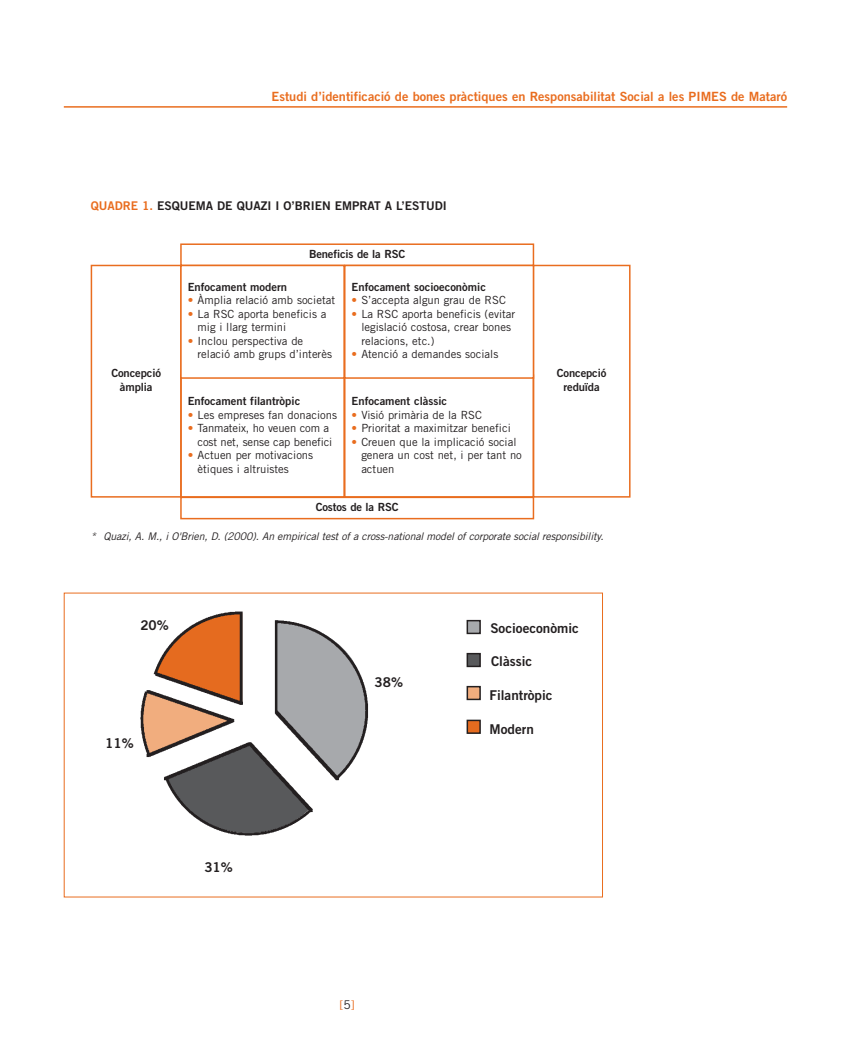
<style>
.page{position:relative;width:851px;height:1063px;background:#fff}
.page>*{position:absolute;margin:0;border:0;box-sizing:border-box;transform-origin:0 0}
.t1{font:13.5px "Trade Gothic Bold Two";color:#231f20}
.t2{font:12.75px "Trade Gothic Bold Two";color:#e96d1f}
.t3{font:12px "Trade Gothic Bold Two";color:#231f20}
.t4{font:12px "Trade Gothic";color:#e96d1f}
.t5{font:11.25px/13.5px "Trade Gothic";color:#231f20}
.t6{font:11.25px/13.5px "Trade Gothic Bold Two";color:#231f20;text-align:center}
.t7{font:italic 10.5px "Trade Gothic";color:#231f20}
.s1{color:#e96d1f}
.s2{color:#231f20}
</style>
<div class="page">
<div style="left:180px;top:374px;width:165px;height:124px;border:2px solid #e96d1f"></div>
<div style="left:344px;top:374px;width:190px;height:124px;border:2px solid #e96d1f"></div>
<hr style="left:64px;top:106px;width:723px;height:2px;background:#e96d1f">
<div style="left:180px;top:243px;width:354px;height:23px;border:2px solid #e96d1f"></div>
<div style="left:91px;top:265px;width:91px;height:233px;border:2px solid #e96d1f"></div>
<div style="left:532px;top:265px;width:98px;height:233px;border:2px solid #e96d1f"></div>
<div style="left:181px;top:265px;width:163px;height:113px;background:#fff"></div>
<div style="left:180px;top:265px;width:165px;height:114px;border:2px solid #e96d1f"></div>
<div style="left:345px;top:265px;width:188px;height:113px;background:#fff"></div>
<div style="left:344px;top:265px;width:190px;height:114px;border:2px solid #e96d1f"></div>
<div style="left:180px;top:497px;width:354px;height:22px;border:2px solid #e96d1f"></div>
<img style="left:140px;top:611px;width:229px;height:225px">
<div style="left:466px;top:620px;width:15px;height:14px;background:#a7a9ac;border:2px solid #231f20"></div>
<div style="left:466px;top:653px;width:15px;height:14px;background:#58595b;border:2px solid #231f20"></div>
<div style="left:466px;top:686px;width:15px;height:14px;background:#f1ad7e;border:2px solid #231f20"></div>
<div style="left:466px;top:720px;width:15px;height:14px;background:#e56b1f;border:2px solid #231f20"></div>
<div style="left:125px;top:604px;width:44px;height:29px;background:#fff"></div>
<p class="t2" style="left:271px;top:91px;width:517px">Estudi d’identificació de bones pràctiques en Responsabilitat Social a les PIMES de Mataró</p>
<p class="t3" style="left:91px;top:201px;width:357px"><span class="s1">QUADRE 1.</span> ESQUEMA DE QUAZI I O’BRIEN EMPRAT A L’ESTUDI</p>
<p class="t6" style="left:309px;top:248px;width:98px">Beneficis de la RSC</p>
<p class="t6" style="left:188px;top:281px;width:101px">Enfocament modern</p>
<p class="t5" style="left:188px;top:295px;width:149px"><span class="s1">•</span> Àmplia relació amb societat</p>
<p class="t5" style="left:197px;top:308px;width:130px;text-indent:-10px"><span class="s1">•</span> La RSC aporta beneficis a mig i llarg termini</p>
<p class="t5" style="left:197px;top:335px;width:136px;text-indent:-10px"><span class="s1">•</span> Inclou perspectiva de relació amb grups d’interès</p>
<p class="t6" style="left:351px;top:281px;width:136px">Enfocament socioeconòmic</p>
<p class="t5" style="left:351px;top:295px;width:156px"><span class="s1">•</span> S’accepta algun grau de RSC</p>
<p class="t5" style="left:361px;top:308px;width:155px;text-indent:-10px"><span class="s1">•</span> La RSC aporta beneficis (evitar legislació costosa, crear bones relacions, etc.)</p>
<p class="t5" style="left:351px;top:349px;width:148px"><span class="s1">•</span> Atenció a demandes socials</p>
<p class="t6" style="left:111px;top:368px;width:51px">Concepció àmplia</p>
<p class="t6" style="left:556px;top:368px;width:51px">Concepció reduïda</p>
<p class="t6" style="left:188px;top:396px;width:114px">Enfocament filantròpic</p>
<p class="t5" style="left:188px;top:409px;width:151px"><span class="s1">•</span> Les empreses fan donacions</p>
<p class="t5" style="left:188px;top:423px;width:146px;text-align:right"><span class="s1">•</span> Tanmateix, ho veuen com a cost net, sense cap benefici</p>
<p class="t5" style="left:197px;top:450px;width:117px;text-indent:-10px"><span class="s1">•</span> Actuen per motivacions ètiques i altruistes</p>
<p class="t6" style="left:351px;top:396px;width:97px">Enfocament clàssic</p>
<p class="t5" style="left:351px;top:409px;width:132px"><span class="s1">•</span> Visió primària de la RSC</p>
<p class="t5" style="left:351px;top:423px;width:161px"><span class="s1">•</span> Prioritat a maximitzar benefici</p>
<p class="t5" style="left:361px;top:436px;width:162px;text-indent:-10px"><span class="s1">•</span> Creuen que la implicació social genera un cost net, i per tant no actuen</p>
<p class="t6" style="left:315px;top:501px;width:84px">Costos de la RSC</p>
<p class="t7" style="left:91px;top:532px;width:516px">* Quazi, A. M., i O'Brien, D. (2000). An empirical test of a cross-national model of corporate social responsibility.</p>
<p class="t1" style="left:140px;top:620px;width:30px">20%</p>
<p class="t1" style="left:105px;top:738px;width:30px">11%</p>
<p class="t1" style="left:204px;top:862px;width:30px">31%</p>
<p class="t1" style="left:374px;top:677px;width:30px">38%</p>
<p class="t1" style="left:490px;top:624px;width:90px">Socioeconòmic</p>
<p class="t1" style="left:491px;top:657px;width:43px">Clàssic</p>
<p class="t1" style="left:489px;top:690px;width:65px">Filantròpic</p>
<p class="t1" style="left:489px;top:725px;width:46px">Modern</p>
<p class="t4" style="left:339px;top:1000px;width:17px">[<span class="s2">5</span>]</p>
</div>
